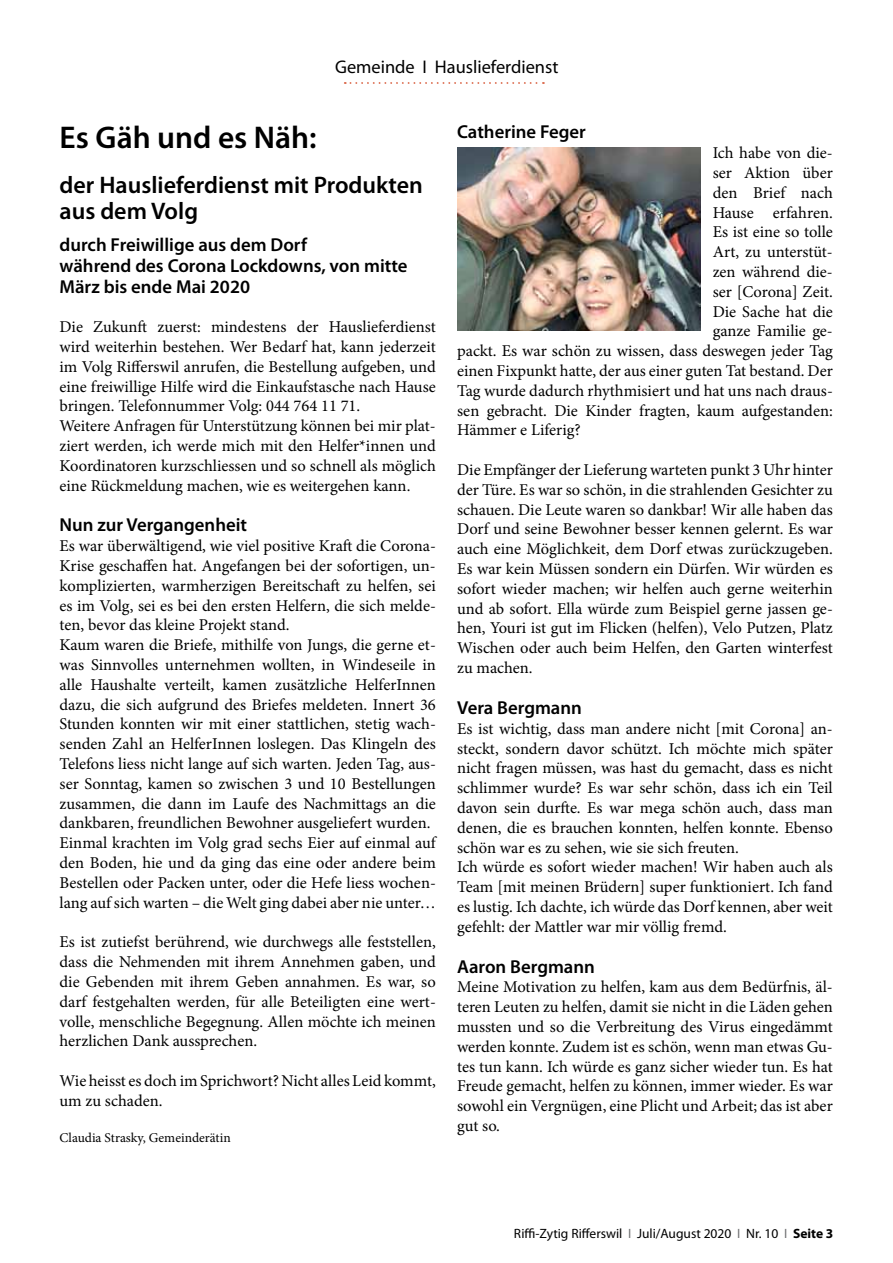
<style>
.page{position:relative;width:893px;height:1263px;background:#fff}
.page>*{position:absolute;margin:0;border:0;box-sizing:border-box;transform-origin:0 0}
.t1{font:600 31.5px "Myriad Pro";color:#000}
.t2{font:600 24px/25.5px "Myriad Pro";color:#000}
.t3{font:600 18.75px/21px "Myriad Pro";color:#000}
.t4{font:18.3px "Myriad Pro";color:#000}
.t5{font:16.5px/19.8px "Minion Pro";color:#000}
.t6{font:13.5px "Myriad Pro";color:#000}
.t7{font:13.5px "Minion Pro";color:#000}
.s1{color:#707172}
.s2{font-weight:700}
</style>
<div class="page">
<svg style="left:345px;top:82px;width:199px;height:2px"></svg>
<img style="left:457px;top:148px;width:244px;height:183px">
<p class="t4" style="left:335px;top:56px;width:225px">Gemeinde I Hauslieferdienst</p>
<h1 class="t1" style="left:60px;top:117px;width:259px">Es Gäh und es Näh:</h1>
<h2 class="t2" style="left:60px;top:172px;width:365px">der Hauslieferdienst mit Produkten aus dem Volg</h2>
<p class="t3" style="left:60px;top:233px;width:349px">durch Freiwillige aus dem Dorf<br>während des Corona Lockdowns, von mitte<br>März bis ende Mai 2020</p>
<p class="t5" style="left:60px;top:317px;width:378px">Die Zukunft zuerst: mindestens der Hauslieferdienst wird weiterhin bestehen. Wer Bedarf hat, kann jederzeit im Volg Rifferswil anrufen, die Bestellung aufgeben, und eine freiwillige Hilfe wird die Einkaufstasche nach Hause bringen. Telefonnummer Volg: 044 764 11 71.<br>Weitere Anfragen für Unterstützung können bei mir plat&shy;ziert werden, ich werde mich mit den Helfer*innen und Koordinatoren kurzschliessen und so schnell als möglich eine Rückmeldung machen, wie es weitergehen kann.</p>
<p class="t3" style="left:60px;top:514px;width:189px">Nun zur Vergangenheit</p>
<p class="t5" style="left:60px;top:536px;width:378px">Es war überwältigend, wie viel positive Kraft die Corona-Krise geschaffen hat. Angefangen bei der sofortigen, un&shy;komplizierten, warmherzigen Bereitschaft zu helfen, sei es im Volg, sei es bei den ersten Helfern, die sich melde&shy;ten, bevor das kleine Projekt stand.<br>Kaum waren die Briefe, mithilfe von Jungs, die gerne et&shy;was Sinnvolles unternehmen wollten, in Windeseile in alle Haushalte verteilt, kamen zusätzliche HelferInnen dazu, die sich aufgrund des Briefes meldeten. Innert 36<br>Stunden konnten wir mit einer stattlichen, stetig wach&shy;senden Zahl an HelferInnen loslegen. Das Klingeln des Telefons liess nicht lange auf sich warten. Jeden Tag, aus&shy;ser Sonntag, kamen so zwischen 3 und 10 Bestellungen zusammen, die dann im Laufe des Nachmittags an die dankbaren, freundlichen Bewohner ausgeliefert wurden.<br>Einmal krachten im Volg grad sechs Eier auf einmal auf den Boden, hie und da ging das eine oder andere beim Bestellen oder Packen unter, oder die Hefe liess wochen&shy;lang auf sich warten – die Welt ging dabei aber nie unter…</p>
<p class="t5" style="left:60px;top:932px;width:378px;text-align:justify">Es ist zutiefst berührend, wie durchwegs alle feststellen, dass die Nehmenden mit ihrem Annehmen gaben, und die Gebenden mit ihrem Geben annahmen. Es war, so darf festgehalten werden, für alle Beteiligten eine wert&shy;volle, menschliche Begegnung. Allen möchte ich meinen herzlichen Dank aussprechen.</p>
<p class="t5" style="left:60px;top:1071px;width:378px">Wie heisst es doch im Sprichwort? Nicht alles Leid kommt, um zu schaden.</p>
<p class="t7" style="left:60px;top:1128px;width:173px">Claudia Strasky, Gemeinderätin</p>
<p class="t3" style="left:457px;top:121px;width:130px">Catherine Feger</p>
<p class="t5" style="left:713px;top:143px;width:122px">Ich habe von die-</p>
<p class="t5" style="left:713px;top:163px;width:122px">ser Aktion über</p>
<p class="t5" style="left:713px;top:183px;width:122px">den Brief nach</p>
<p class="t5" style="left:713px;top:203px;width:122px">Hause erfahren.</p>
<p class="t5" style="left:713px;top:222px;width:122px">Es ist eine so tolle</p>
<p class="t5" style="left:713px;top:242px;width:122px">Art, zu unterstüt-</p>
<p class="t5" style="left:713px;top:262px;width:122px">zen während die-</p>
<p class="t5" style="left:713px;top:282px;width:122px">ser [Corona] Zeit.</p>
<p class="t5" style="left:713px;top:302px;width:122px">Die Sache hat die</p>
<p class="t5" style="left:713px;top:321px;width:122px">ganze Familie ge-</p>
<p class="t5" style="left:457px;top:341px;width:377px">packt. Es war schön zu wissen, dass deswegen jeder Tag</p>
<p class="t5" style="left:457px;top:361px;width:377px">einen Fixpunkt hatte, der aus einer guten Tat bestand. Der</p>
<p class="t5" style="left:457px;top:381px;width:377px">Tag wurde dadurch rhythmisiert und hat uns nach draus-</p>
<p class="t5" style="left:457px;top:401px;width:377px">sen gebracht. Die Kinder fragten, kaum aufgestanden:</p>
<p class="t5" style="left:457px;top:420px;width:125px">Hämmer e Liferig?</p>
<p class="t5" style="left:457px;top:460px;width:377px;text-align:justify">Die Empfänger der Lieferung warteten punkt 3 Uhr hinter der Türe. Es war so schön, in die strahlenden Gesichter zu schauen. Die Leute waren so dankbar! Wir alle haben das Dorf und seine Bewohner besser kennen gelernt. Es war auch eine Möglichkeit, dem Dorf etwas zurückzugeben.<br>Es war kein Müssen sondern ein Dürfen. Wir würden es sofort wieder machen; wir helfen auch gerne weiterhin und ab sofort. Ella würde zum Beispiel gerne jassen ge&shy;hen, Youri ist gut im Flicken (helfen), Velo Putzen, Platz Wischen oder auch beim Helfen, den Garten winterfest zu machen.</p>
<p class="t3" style="left:457px;top:697px;width:126px">Vera Bergmann</p>
<p class="t5" style="left:457px;top:719px;width:377px">Es ist wichtig, dass man andere nicht [mit Corona] an&shy;steckt, sondern davor schützt. Ich möchte mich später nicht fragen müssen, was hast du gemacht, dass es nicht schlimmer wurde? Es war sehr schön, dass ich ein Teil davon sein durfte. Es war mega schön auch, dass man denen, die es brauchen konnten, helfen konnte. Ebenso schön war es zu sehen, wie sie sich freuten.<br>Ich würde es sofort wieder machen! Wir haben auch als Team [mit meinen Brüdern] super funktioniert. Ich fand es lustig. Ich dachte, ich würde das Dorf kennen, aber weit gefehlt: der Mattler war mir völlig fremd.</p>
<p class="t3" style="left:457px;top:955px;width:139px">Aaron Bergmann</p>
<p class="t5" style="left:457px;top:977px;width:377px;text-align:justify">Meine Motivation zu helfen, kam aus dem Bedürfnis, äl&shy;teren Leuten zu helfen, damit sie nicht in die Läden gehen mussten und so die Verbreitung des Virus eingedämmt werden konnte. Zudem ist es schön, wenn man etwas Gu&shy;tes tun kann. Ich würde es ganz sicher wieder tun. Es hat Freude gemacht, helfen zu können, immer wieder. Es war sowohl ein Vergnügen, eine Plicht und Arbeit; das ist aber gut so.</p>
<p class="t6" style="left:514px;top:1225px;width:321px">Riffi-Zytig Rifferswil <span class="s1">I</span> Juli/August 2020 <span class="s1">I</span> Nr. 10 <span class="s1">I</span> <span class="s2">Seite 3</span></p>
</div>
